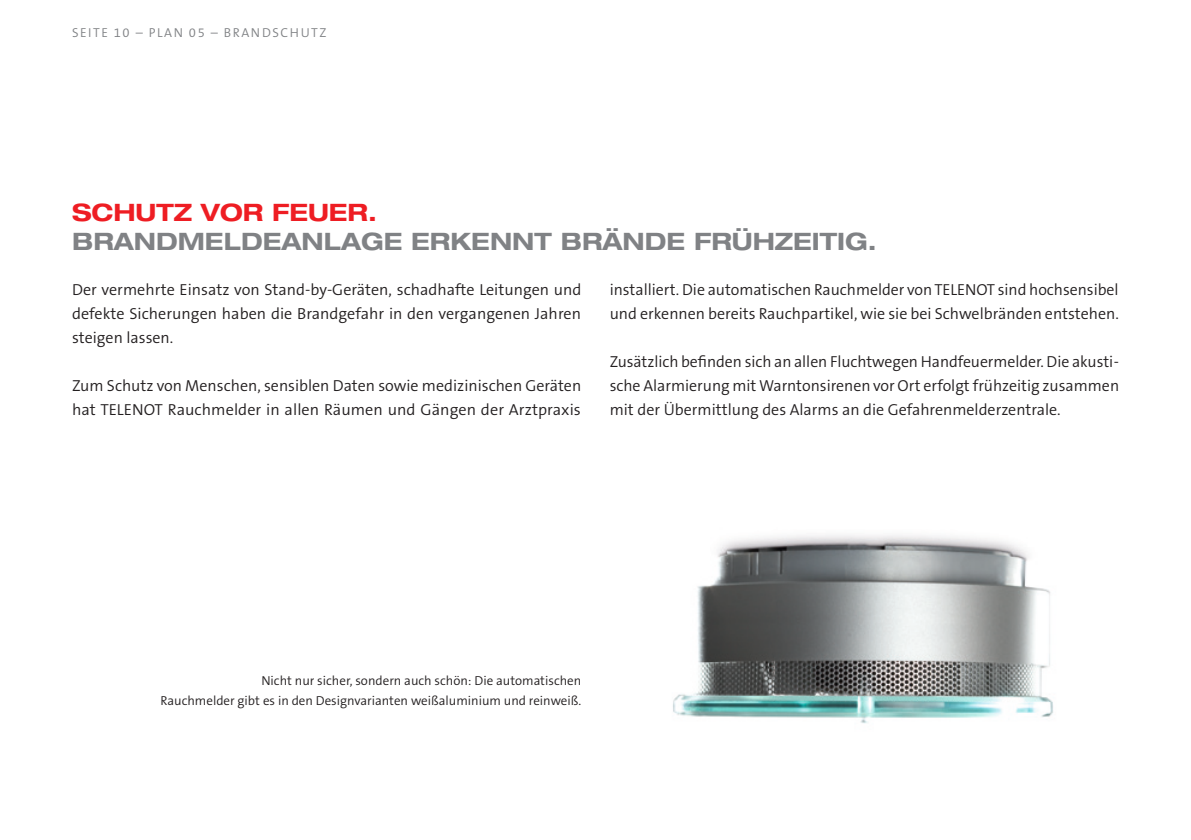
<style>
.page{position:relative;width:1191px;height:840px;background:#fff}
.page>*{position:absolute;margin:0;border:0;box-sizing:border-box;transform-origin:0 0}
.Headline{font:700 expanded 24px "Helvetica Neue LT Pro";color:#808285}
.Headline-2{font:700 expanded 24px "Helvetica Neue LT Pro";color:#ee1d23}
.Copy{font:300 16px/24px "The Sans B4";color:#231f20;text-align:justify}
.Copy-2{font:300 13px "The Sans B4";color:#231f20}
.Copy-3{font:300 13px "The Sans B4";letter-spacing:.12em;color:#808285}
</style>
<div class="page">
<img style="left:673px;top:535px;width:380px;height:189px">
<p class="Copy-3" style="left:72px;top:26px;width:256px">SEITE 10 – PLAN 05 – BRANDSCHUTZ</p>
<p class="Headline-2" style="left:72px;top:198px;width:306px">SCHUTZ VOR FEUER.</p>
<p class="Headline" style="left:72px;top:226px;width:806px">BRANDMELDEANLAGE ERKENNT BRÄNDE FRÜHZEITIG.</p>
<p class="Copy" style="left:72px;top:278px;width:511px">Der vermehrte Einsatz von Stand-by-Geräten, schadhafte Leitungen und defekte Sicherungen haben die Brandgefahr in den vergangenen Jahren steigen lassen.</p>
<p class="Copy" style="left:72px;top:374px;width:511px">Zum Schutz von Menschen, sensiblen Daten sowie medizinischen Geräten hat TELENOT Rauchmelder in allen Räumen und Gängen der Arztpraxis</p>
<p class="Copy" style="left:609px;top:278px;width:511px">installiert. Die automatischen Rauchmelder von TELENOT sind hochsensibel und erkennen bereits Rauchpartikel, wie sie bei Schwelbränden entstehen.</p>
<p class="Copy" style="left:609px;top:350px;width:511px">Zusätzlich befinden sich an allen Fluchtwegen Handfeuermelder. Die akusti&shy;sche Alarmierung mit Warntonsirenen vor Ort erfolgt frühzeitig zusammen mit der Übermittlung des Alarms an die Gefahrenmelderzentrale.</p>
<p class="Copy-2" style="left:261px;top:673px;width:321px">Nicht nur sicher, sondern auch schön: Die automatischen</p>
<p class="Copy-2" style="left:160px;top:693px;width:422px">Rauchmelder gibt es in den Designvarianten weißaluminium und reinweiß.</p>
</div>
